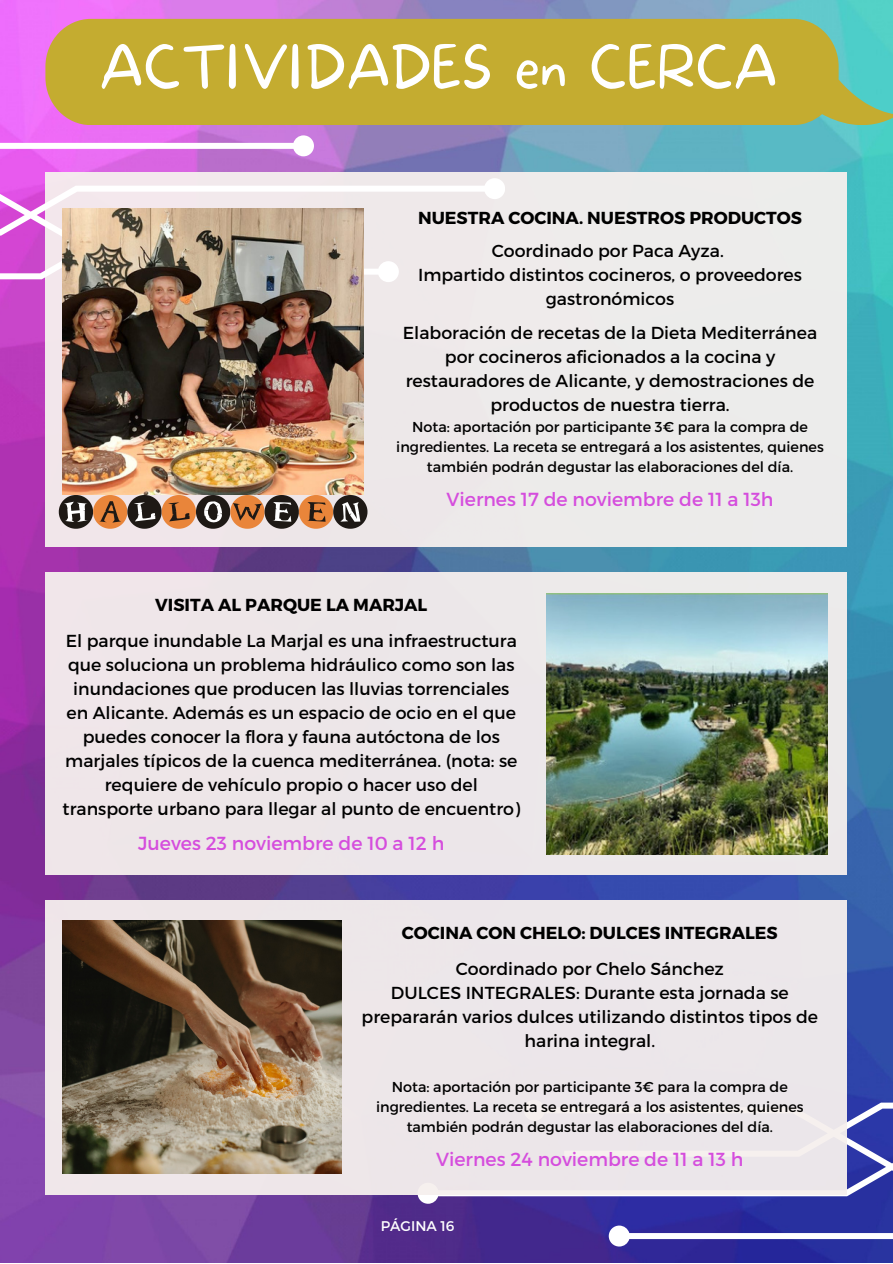
<style>
.page{position:relative;width:893px;height:1264px;background:#fff}
.page>*{position:absolute;margin:0;border:0;box-sizing:border-box;transform-origin:0 0}
.t1{font:100 56.55px "More Sugar";color:#fff}
.t2{font:18.9px "Montserrat";color:#d54ddd}
.t3{font:17.4px/24.2px "Montserrat";color:#000;text-align:center}
.t4{font:700 17.4px "Montserrat";color:#000}
.t5{font:14.4px/20.1px "Montserrat";color:#000;text-align:center}
.t6{font:14.1px "Montserrat";color:#fff}
</style>
<div class="page">
<img style="left:0;top:0;width:892px;height:1262px">
<div style="left:45px;top:172px;width:802px;height:374px;background:#edebeb"></div>
<svg style="left:417px;top:1099px;width:475px;height:147px;background:#4c46a5"></svg>
<svg style="left:0;top:135px;width:505px;height:147px"></svg>
<svg style="left:45px;top:19px;width:847px;height:106px;background:#bfac3b"></svg>
<img style="left:62px;top:209px;width:302px;height:285px">
<div style="left:45px;top:572px;width:802px;height:302px;background:#ede6e9"></div>
<img style="left:546px;top:593px;width:281px;height:261px">
<div style="left:45px;top:900px;width:802px;height:295px;background:#ece6ea"></div>
<img style="left:62px;top:920px;width:279px;height:253px">
<svg style="left:59px;top:495px;width:308px;height:33px"></svg>
<p class="t1" style="left:99px;top:35px;width:679px">ACTIVIDADES en CERCA</p>
<p class="t4" style="left:418px;top:206px;width:385px">NUESTRA COCINA. NUESTROS PRODUCTOS</p>
<p class="t3" style="left:492px;top:238px;width:233px">Coordinado por Paca Ayza.</p>
<p class="t3" style="left:418px;top:262px;width:385px">Impartido distintos cocineros, o proveedores gastronómicos</p>
<p class="t3" style="left:403px;top:319px;width:416px">Elaboración de recetas de la Dieta Mediterránea por cocineros aficionados a la cocina y restauradores de Alicante, y demostraciones de productos de nuestra tierra.</p>
<p class="t5" style="left:396px;top:416px;width:429px">Nota: aportación por participante 3€ para la compra de ingredientes. La receta se entregará a los asistentes, quienes también podrán degustar las elaboraciones del día.</p>
<p class="t2" style="left:446px;top:487px;width:328px">Viernes 17 de noviembre de 11 a 13h</p>
<p class="t4" style="left:155px;top:593px;width:273px">VISITA AL PARQUE LA MARJAL</p>
<p class="t3" style="left:63px;top:627px;width:459px">El parque inundable La Marjal es una infraestructura que soluciona un problema hidráulico como son las inundaciones que producen las lluvias torrenciales en Alicante. Además es un espacio de ocio en el que puedes conocer la flora y fauna autóctona de los marjales típicos de la cuenca mediterránea. (nota: se requiere de vehículo propio o hacer uso del transporte urbano para llegar al punto de encuentro)</p>
<p class="t2" style="left:138px;top:830px;width:308px">Jueves 23 noviembre de 10 a 12 h</p>
<p class="t4" style="left:402px;top:921px;width:377px">COCINA CON CHELO: DULCES INTEGRALES</p>
<p class="t3" style="left:455px;top:955px;width:270px">Coordinado por Chelo Sánchez</p>
<p class="t3" style="left:361px;top:979px;width:458px">DULCES INTEGRALES: Durante esta jornada se prepararán varios dulces utilizando distintos tipos de harina integral.</p>
<p class="t5" style="left:376px;top:1076px;width:429px">Nota: aportación por participante 3€ para la compra de ingredientes. La receta se entregará a los asistentes, quienes también podrán degustar las elaboraciones del día.</p>
<p class="t2" style="left:436px;top:1146px;width:309px">Viernes 24 noviembre de 11 a 13 h</p>
<p class="t6" style="left:381px;top:1217px;width:75px">PÁGINA 16</p>
</div>
